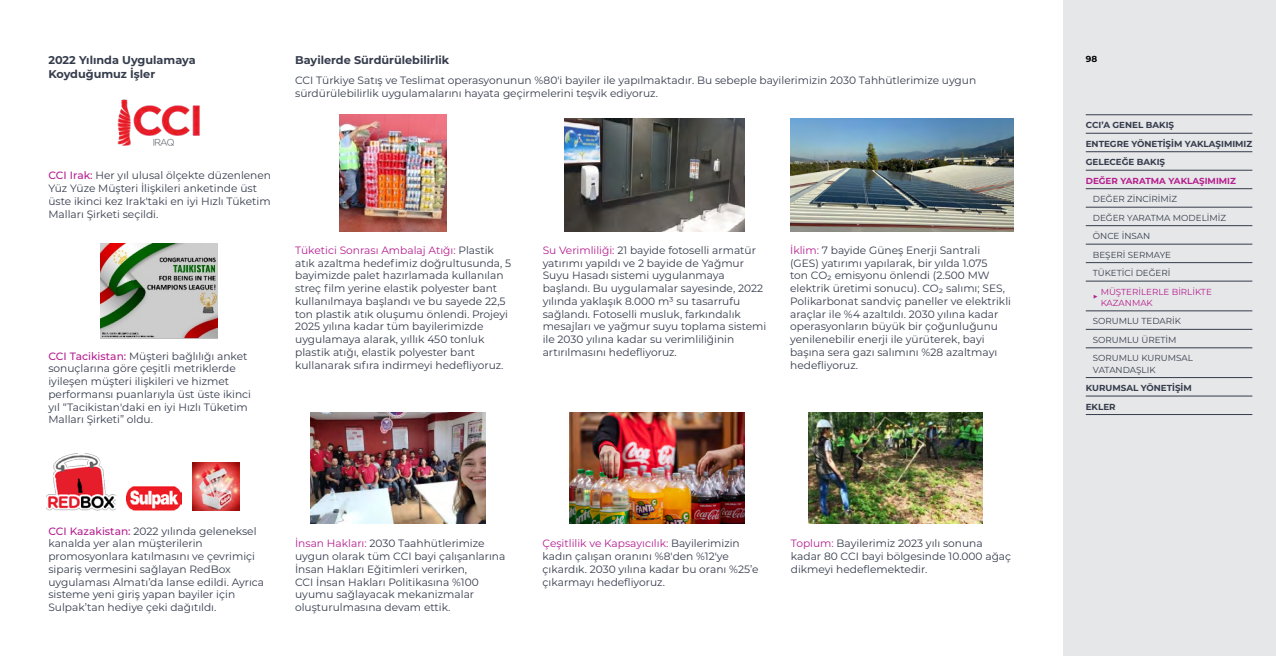
<style>
.page{position:relative;width:1276px;height:656px;background:#fff}
.page>*{position:absolute;margin:0;border:0;box-sizing:border-box;transform-origin:0 0}
.t1{font:700 11.25px/13.5px "Montserrat";color:#353c4c}
.t2{font:10.62px/12.8px "Montserrat";color:#353c4c}
.t3{font:8.75px/18.5px "Montserrat";color:#353c4c}
.t4{font:700 8.75px/18.5px "Montserrat";color:#353c4c}
.t5{font:8.75px/11.2px "Montserrat";color:#b51f8f}
.t6{font:700 8.75px "Montserrat";color:#b51f8f}
.t7{font:700 8.75px "Montserrat";color:#000}
.s1{font-weight:500;color:#b51f8f}
.s2{color:#b51f8f}
</style>
<div class="page">
<img style="left:339px;top:115px;width:108px;height:116px">
<img style="left:565px;top:118px;width:179px;height:113px">
<img style="left:790px;top:118px;width:224px;height:113px">
<img style="left:311px;top:412px;width:174px;height:111px">
<img style="left:570px;top:412px;width:174px;height:111px">
<img style="left:808px;top:412px;width:174px;height:111px">
<img style="left:47px;top:453px;width:68px;height:57px">
<img style="left:126px;top:486px;width:56px;height:24px">
<img style="left:193px;top:463px;width:47px;height:47px">
<img style="left:100px;top:243px;width:118px;height:95px">
<img style="left:117px;top:99px;width:83px;height:47px">
<div style="left:1063px;top:0;width:213px;height:656px;background:#e6e7e8"></div>
<hr style="left:1085px;top:114px;width:167px;height:1px;background:#353c4c">
<hr style="left:1085px;top:133px;width:167px;height:1px;background:#353c4c">
<hr style="left:1085px;top:151px;width:167px;height:1px;background:#353c4c">
<hr style="left:1085px;top:170px;width:167px;height:1px;background:#353c4c">
<hr style="left:1085px;top:188px;width:167px;height:1px;background:#353c4c">
<hr style="left:1085px;top:207px;width:167px;height:1px;background:#353c4c">
<hr style="left:1085px;top:225px;width:167px;height:1px;background:#353c4c">
<hr style="left:1085px;top:244px;width:167px;height:1px;background:#353c4c">
<hr style="left:1085px;top:262px;width:167px;height:1px;background:#353c4c">
<hr style="left:1085px;top:281px;width:167px;height:1px;background:#353c4c">
<hr style="left:1085px;top:310px;width:167px;height:1px;background:#353c4c">
<hr style="left:1085px;top:329px;width:167px;height:1px;background:#353c4c">
<hr style="left:1085px;top:347px;width:167px;height:1px;background:#353c4c">
<hr style="left:1085px;top:377px;width:167px;height:1px;background:#353c4c">
<hr style="left:1085px;top:396px;width:167px;height:1px;background:#353c4c">
<hr style="left:1085px;top:414px;width:167px;height:1px;background:#353c4c">
<p class="t1" style="left:48px;top:53px;width:149px">2022 Yılında Uygulamaya<br>Koyduğumuz İşler</p>
<p class="t1" style="left:295px;top:53px;width:156px">Bayilerde Sürdürülebilirlik</p>
<p class="t2" style="left:295px;top:74px;width:682px">CCI Türkiye Satış ve Teslimat operasyonunun %80'i bayiler ile yapılmaktadır. Bu sebeple bayilerimizin 2030 Tahhütlerimize uygun sürdürülebilirlik uygulamalarını hayata geçirmelerini teşvik ediyoruz.</p>
<p class="t2" style="left:48px;top:169px;width:224px"><span class="s1">CCI Irak:</span> Her yıl ulusal ölçekte düzenlenen Yüz Yüze Müşteri İ lişkileri anketinde üst üste ikinci kez Irak'taki en iyi Hızlı Tüketim Malları Şirketi seçildi.</p>
<p class="t2" style="left:48px;top:349px;width:204px"><span class="s1">CCI Tacikistan:</span> Müşteri bağlılığı anket sonuçlarına göre çeşitli metriklerde iyileşen müşteri ilişkileri ve hizmet performansı puanlarıyla üst üste ikinci yıl “Tacikistan'daki en iyi Hızlı Tüketim Malları Şirketi” oldu.</p>
<p class="t2" style="left:295px;top:243px;width:217px"><span class="s2">Tüketici Sonrası Ambalaj Atığı:</span> Plastik atık azaltma hedefimiz doğrultusunda, 5 bayimizde palet hazırlamada kullanılan streç film yerine elastik polyester bant kullanılmaya başlandı ve bu sayede 22,5 ton plastik atık oluşumu önlendi. Projeyi 2025 yılına kadar tüm bayilerimizde uygulamaya alarak, yıllık 450 tonluk plastik atığı, elastik polyester bant kullanarak sıfıra indirmeyi hedefliyoruz.</p>
<p class="t2" style="left:543px;top:243px;width:225px"><span class="s2">Su Verimliliği:</span> 21 bayide fotoselli armatür yatırımı yapıldı ve 2 bayide de Yağmur Suyu Hasadı sistemi uygulanmaya başlandı. Bu uygulamalar sayesinde, 2022 yılında yaklaşık 8.000 m³ su tasarrufu sağlandı. Fotoselli musluk, farkındalık mesajları ve yağmur suyu toplama sistemi ile 2030 yılına kadar su verimliliğinin artırılmasını hedefliyoruz.</p>
<p class="t2" style="left:790px;top:243px;width:222px"><span class="s2">İ klim:</span> 7 bayide Güneş Enerji Santrali (GES) yatırımı yapılarak, bir yılda 1.075<br>ton CO₂ emisyonu önlendi (2.500 MW elektrik üretimi sonucu). CO₂ salımı; SES, Polikarbonat sandviç paneller ve elektrikli araçlar ile %4 azaltıldı. 2030 yılına kadar operasyonların büyük bir çoğunluğunu yenilenebilir enerji ile yürüterek, bayi başına sera gazı salımını %28 azaltmayı hedefliyoruz.</p>
<p class="t2" style="left:48px;top:524px;width:217px"><span class="s1">CCI Kazakistan:</span> 2022 yılında geleneksel kanalda yer alan müşterilerin promosyonlara katılmasını ve çevrimiçi sipariş vermesini sağlayan RedBox uygulaması Almatı’da lanse edildi. Ayrıca sisteme yeni giriş yapan bayiler için Sulpak’tan hediye çeki dağıtıldı.</p>
<p class="t2" style="left:295px;top:536px;width:212px"><span class="s2">İ nsan Hakları:</span> 2030 Taahhütlerimize uygun olarak tüm CCI bayi çalışanlarına İ nsan Hakları Eğitimleri verirken,<br>CCI İ nsan Hakları Politikasına %100 uyumu sağlayacak mekanizmalar oluşturulmasına devam ettik.</p>
<p class="t2" style="left:542px;top:536px;width:217px"><span class="s2">Çeşitlilik ve Kapsayıcılık:</span> Bayilerimizin kadın çalışan oranını %8'den %12'ye çıkardık. 2030 yılına kadar bu oranı %25’e çıkarmayı hedefliyoruz.</p>
<p class="t2" style="left:791px;top:536px;width:222px"><span class="s2">Toplum:</span> Bayilerimiz 2023 yılı sonuna kadar 80 CCI bayi bölgesinde 10.000 ağaç dikmeyi hedeflemektedir.</p>
<p class="t7" style="left:1085px;top:53px;width:13px">98</p>
<p class="t4" style="left:1085px;top:115px;width:168px">CCI’A GENEL BAKIŞ<br>ENTEGRE YÖNETİŞİM YAKLAŞIMIMIZ<br>GELECEĞE BAKIŞ</p>
<p class="t6" style="left:1085px;top:174px;width:152px">DEĞER YARATMA YAKLAŞIMIMIZ</p>
<p class="t3" style="left:1093px;top:189px;width:135px">DEĞER ZİNCİRİMİZ<br>DEĞER YARATMA MODELİMİZ<br>ÖNCE İNSAN<br>BEŞERİ SERMAYE<br>TÜKETİCİ DEĞERİ</p>
<p class="t5" style="left:1100px;top:285px;width:113px">MÜŞTERİLERLE BİRLİKTE<br>KAZANMAK</p>
<p class="t3" style="left:1093px;top:311px;width:102px">SORUMLU TEDARİK<br>SORUMLU ÜRETİM<br>SORUMLU KURUMSAL</p>
<p class="t3" style="left:1093px;top:360px;width:64px">VATANDAŞLIK</p>
<p class="t4" style="left:1085px;top:378px;width:108px">KURUMSAL YÖNETİŞİM<br>EKLER</p>
<p class="t5" style="left:1093px;top:290px;width:7px">▶</p>
</div>
